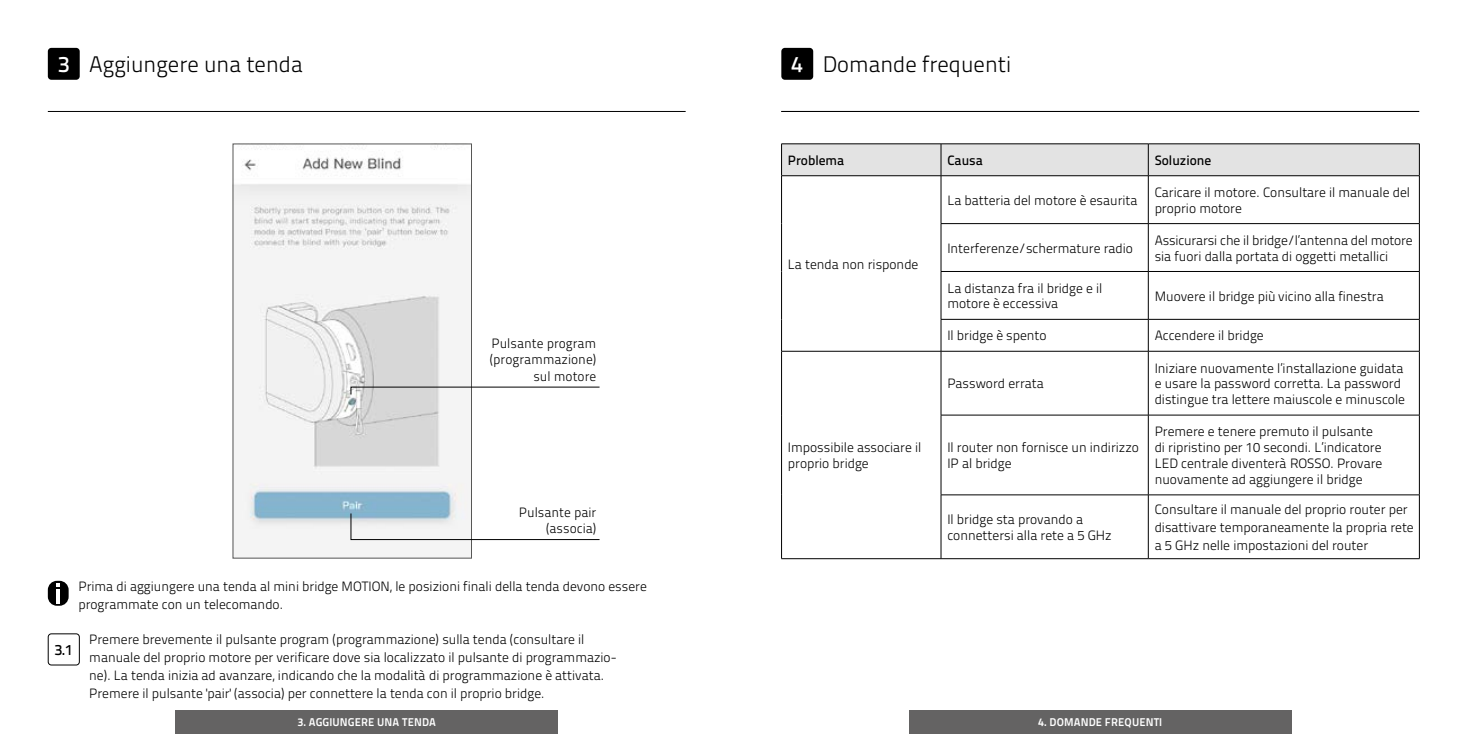
<style>
.page{position:relative;width:1467px;height:734px;background:#fff}
.page>*{position:absolute;margin:0;border:0;box-sizing:border-box;transform-origin:0 0}
.t1{font:22.5px "Titillium Text 14 L 250 wt";color:#000}
.t2{font:22.5px "Titillium Text 14 L 600 wt";color:#fff}
.t3{font:15.08px "Titillium Text 14 L 600 wt";color:#000}
.t4{font:13.5px/15.8px "Titillium Text 14 L 250 wt";color:#000}
.t5{font:13.5px/16.2px "Titillium Maps 26 L 250 wt";color:#000;text-align:right}
.t6{font:13.5px "Titillium Text 14 L 600 wt";color:#000}
.t7{font:11.25px "Titillium Maps 29 L 800 wt";letter-spacing:.01em;color:#fff}
</style>
<div class="page">
<div style="left:175px;top:710px;width:383px;height:23px;background:#646363"></div>
<div style="left:909px;top:710px;width:383px;height:23px;background:#646363"></div>
<hr style="left:48px;top:111px;width:638px;height:1px;background:#000">
<img style="left:235px;top:146px;width:235px;height:410px">
<div style="left:233px;top:144px;width:239px;height:414px;border:1px solid #575756"></div>
<div style="left:48px;top:580px;width:21px;height:25px;background:#000;border-radius:9px"></div>
<hr style="left:56px;top:589px;width:4px;height:14px;background:#fff">
<svg style="left:56px;top:583px;width:4px;height:3px"></svg>
<div style="left:48px;top:633px;width:32px;height:32px;border:1px solid #000;border-radius:3px"></div>
<svg style="left:350px;top:513px;width:250px;height:27px"></svg>
<svg style="left:350px;top:386px;width:250px;height:9px"></svg>
<div style="left:48px;top:48px;width:32px;height:32px;background:#000;border-radius:4px"></div>
<div style="left:781px;top:48px;width:32px;height:32px;background:#000;border-radius:4px"></div>
<hr style="left:781px;top:111px;width:638px;height:1px;background:#000">
<div style="left:782px;top:144px;width:637px;height:31px;background:#e3e3e3"></div>
<hr style="left:941px;top:144px;width:1px;height:31px;background:#000">
<hr style="left:1148px;top:144px;width:1px;height:31px;background:#000">
<hr style="left:781px;top:175px;width:160px;height:1px;background:#000">
<hr style="left:941px;top:175px;width:207px;height:1px;background:#000">
<hr style="left:941px;top:176px;width:1px;height:47px;background:#000">
<hr style="left:1148px;top:175px;width:272px;height:1px;background:#000">
<hr style="left:1148px;top:176px;width:1px;height:47px;background:#000">
<hr style="left:941px;top:223px;width:207px;height:1px;background:#000">
<hr style="left:941px;top:224px;width:1px;height:47px;background:#000">
<hr style="left:1148px;top:223px;width:272px;height:1px;background:#000">
<hr style="left:1148px;top:224px;width:1px;height:47px;background:#000">
<hr style="left:941px;top:271px;width:207px;height:1px;background:#000">
<hr style="left:941px;top:272px;width:1px;height:47px;background:#000">
<hr style="left:1148px;top:271px;width:272px;height:1px;background:#000">
<hr style="left:1148px;top:272px;width:1px;height:47px;background:#000">
<hr style="left:941px;top:319px;width:207px;height:1px;background:#000">
<hr style="left:941px;top:319px;width:1px;height:32px;background:#000">
<hr style="left:1148px;top:319px;width:272px;height:1px;background:#000">
<hr style="left:1148px;top:319px;width:1px;height:32px;background:#000">
<hr style="left:781px;top:351px;width:160px;height:1px;background:#000">
<hr style="left:941px;top:351px;width:207px;height:1px;background:#000">
<hr style="left:941px;top:351px;width:1px;height:64px;background:#000">
<hr style="left:1148px;top:351px;width:272px;height:1px;background:#000">
<hr style="left:1148px;top:351px;width:1px;height:64px;background:#000">
<hr style="left:941px;top:414px;width:207px;height:1px;background:#000">
<hr style="left:941px;top:415px;width:1px;height:79px;background:#000">
<hr style="left:1148px;top:414px;width:272px;height:1px;background:#000">
<hr style="left:1148px;top:415px;width:1px;height:79px;background:#000">
<hr style="left:941px;top:494px;width:207px;height:1px;background:#000">
<hr style="left:941px;top:495px;width:1px;height:63px;background:#000">
<hr style="left:1148px;top:494px;width:272px;height:1px;background:#000">
<hr style="left:1148px;top:495px;width:1px;height:63px;background:#000">
<hr style="left:781px;top:558px;width:160px;height:1px;background:#000">
<hr style="left:941px;top:558px;width:207px;height:1px;background:#000">
<hr style="left:1148px;top:558px;width:272px;height:1px;background:#000">
<hr style="left:781px;top:143px;width:160px;height:1px;background:#000">
<hr style="left:781px;top:144px;width:1px;height:31px;background:#000">
<hr style="left:941px;top:143px;width:207px;height:1px;background:#000">
<hr style="left:1148px;top:143px;width:272px;height:1px;background:#000">
<hr style="left:1419px;top:144px;width:1px;height:31px;background:#000">
<hr style="left:781px;top:176px;width:1px;height:47px;background:#000">
<hr style="left:781px;top:223px;width:1px;height:48px;background:#000">
<hr style="left:781px;top:271px;width:1px;height:48px;background:#000">
<hr style="left:781px;top:319px;width:1px;height:32px;background:#000">
<hr style="left:1419px;top:176px;width:1px;height:47px;background:#000">
<hr style="left:1419px;top:224px;width:1px;height:47px;background:#000">
<hr style="left:1419px;top:272px;width:1px;height:47px;background:#000">
<hr style="left:1419px;top:319px;width:1px;height:32px;background:#000">
<hr style="left:781px;top:351px;width:1px;height:64px;background:#000">
<hr style="left:1419px;top:351px;width:1px;height:64px;background:#000">
<hr style="left:781px;top:415px;width:1px;height:80px;background:#000">
<hr style="left:1419px;top:415px;width:1px;height:79px;background:#000">
<hr style="left:781px;top:495px;width:1px;height:63px;background:#000">
<hr style="left:1419px;top:495px;width:1px;height:63px;background:#000">
<h1 class="t1" style="left:89px;top:51px;width:215px">Aggiungere una tenda</h1>
<h1 class="t2" style="left:58px;top:51px;width:13px">3</h1>
<h1 class="t2" style="left:791px;top:51px;width:13px">4</h1>
<h1 class="t1" style="left:823px;top:51px;width:190px">Domande frequenti</h1>
<p class="t5" style="left:490px;top:334px;width:108px">Pulsante program (programmazione) sul motore</p>
<p class="t5" style="left:519px;top:503px;width:79px">Pulsante pair (associa)</p>
<p class="t3" style="left:55px;top:640px;width:20px">3.1</p>
<p class="t4" style="left:78px;top:577px;width:570px;line-height:18px">Prima di aggiungere una tenda al mini bridge MOTION, le posizioni finali della tenda devono essere programmate con un telecomando.</p>
<p class="t4" style="left:89px;top:629px;width:529px;line-height:18px">Premere brevemente il pulsante program (programmazione) sulla tenda (consultare il manuale del proprio motore per verificare dove sia localizzato il pulsante di programmazio&shy;ne). La tenda inizia ad avanzare, indicando che la modalità di programmazione è attivata.<br>Premere il pulsante 'pair' (associa) per connettere la tenda con il proprio bridge.</p>
<p class="t7" style="left:297px;top:713px;width:140px">3. AGGIUNGERE UNA TENDA</p>
<p class="t6" style="left:788px;top:152px;width:58px">Problema</p>
<p class="t6" style="left:947px;top:152px;width:37px">Causa</p>
<p class="t6" style="left:1155px;top:152px;width:58px">Soluzione</p>
<p class="t4" style="left:788px;top:256px;width:132px">La tenda non risponde</p>
<p class="t4" style="left:788px;top:439px;width:135px">Impossibile associare il proprio bridge</p>
<p class="t4" style="left:947px;top:192px;width:192px">La batteria del motore è esaurita</p>
<p class="t4" style="left:1155px;top:184px;width:257px">Caricare il motore. Consultare il manuale del proprio motore</p>
<p class="t4" style="left:947px;top:240px;width:187px">Interferenze/schermature radio</p>
<p class="t4" style="left:1155px;top:232px;width:260px">Assicurarsi che il bridge/l’antenna del motore sia fuori dalla portata di oggetti metallici</p>
<p class="t4" style="left:947px;top:280px;width:157px">La distanza fra il bridge e il motore è eccessiva</p>
<p class="t4" style="left:1155px;top:288px;width:231px">Muovere il bridge più vicino alla finestra</p>
<p class="t4" style="left:947px;top:328px;width:101px">Il bridge è spento</p>
<p class="t4" style="left:1155px;top:328px;width:111px">Accendere il bridge</p>
<p class="t4" style="left:947px;top:375px;width:98px">Password errata</p>
<p class="t4" style="left:947px;top:439px;width:193px">Il router non fornisce un indirizzo<br>IP al bridge</p>
<p class="t4" style="left:1155px;top:360px;width:252px">Iniziare nuovamente l’installazione guidata e usare la password corretta. La password distingue tra lettere maiuscole e minuscole</p>
<p class="t4" style="left:1155px;top:424px;width:229px">Premere e tenere premuto il pulsante di ripristino per 10 secondi. L’indicatore LED centrale diventerà ROSSO. Provare nuovamente ad aggiungere il bridge</p>
<p class="t4" style="left:947px;top:511px;width:166px">Il bridge sta provando a connettersi alla rete a 5 GHz</p>
<p class="t4" style="left:1155px;top:500px;width:261px;line-height:18px">Consultare il manuale del proprio router per disattivare temporaneamente la propria rete a 5 GHz nelle impostazioni del router</p>
<p class="t7" style="left:1038px;top:713px;width:126px">4. DOMANDE FREQUENTI</p>
</div>
